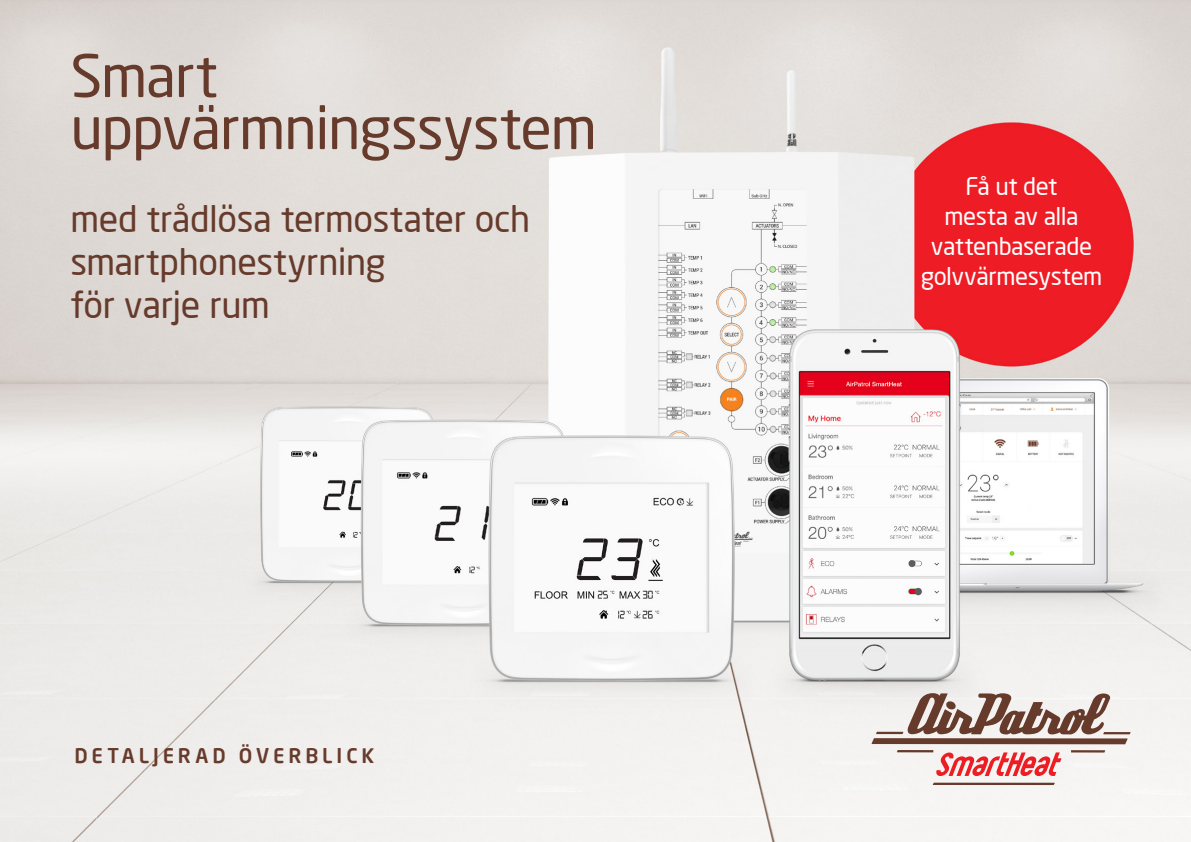
<style>
.page{position:relative;width:1191px;height:842px;background:#fff}
.page>*{position:absolute;margin:0;border:0;box-sizing:border-box;transform-origin:0 0}
.t1{font:58px/52px "Neo Sans Pro";letter-spacing:-.02em;color:#673b2c}
.t2{font:36px/43.2px "Neo Sans Pro";letter-spacing:-.01em;color:#673b2c}
.t3{font:24px/30px "Neo Sans Pro";letter-spacing:-.02em;color:#fff;text-align:center}
.t4{font:500 20px "Neo Sans Pro";letter-spacing:.195em;color:#673b2c}
</style>
<div class="page">
<img style="left:0;top:0;width:1191px;height:842px">
<svg style="left:871px;top:693px;width:259px;height:51px"></svg>
<svg style="left:1071px;top:750px;width:34px;height:2px"></svg>
<svg style="left:932px;top:783px;width:122px;height:2px"></svg>
<svg style="left:897px;top:750px;width:164px;height:26px"></svg>
<h1 class="t1" style="left:70px;top:49px;width:528px">Smart uppvärmningssystem</h1>
<p class="t2" style="left:70px;top:197px;width:461px">med trådlösa termostater och smartphonestyrning<br>för varje rum</p>
<p class="t4" style="left:74px;top:743px;width:301px">DETALJERAD ÖVERBLICK</p>
<p class="t3" style="left:920px;top:170px;width:183px">Få ut det<br>mesta av alla vattenbaserade golvvärmesystem</p>
</div>
